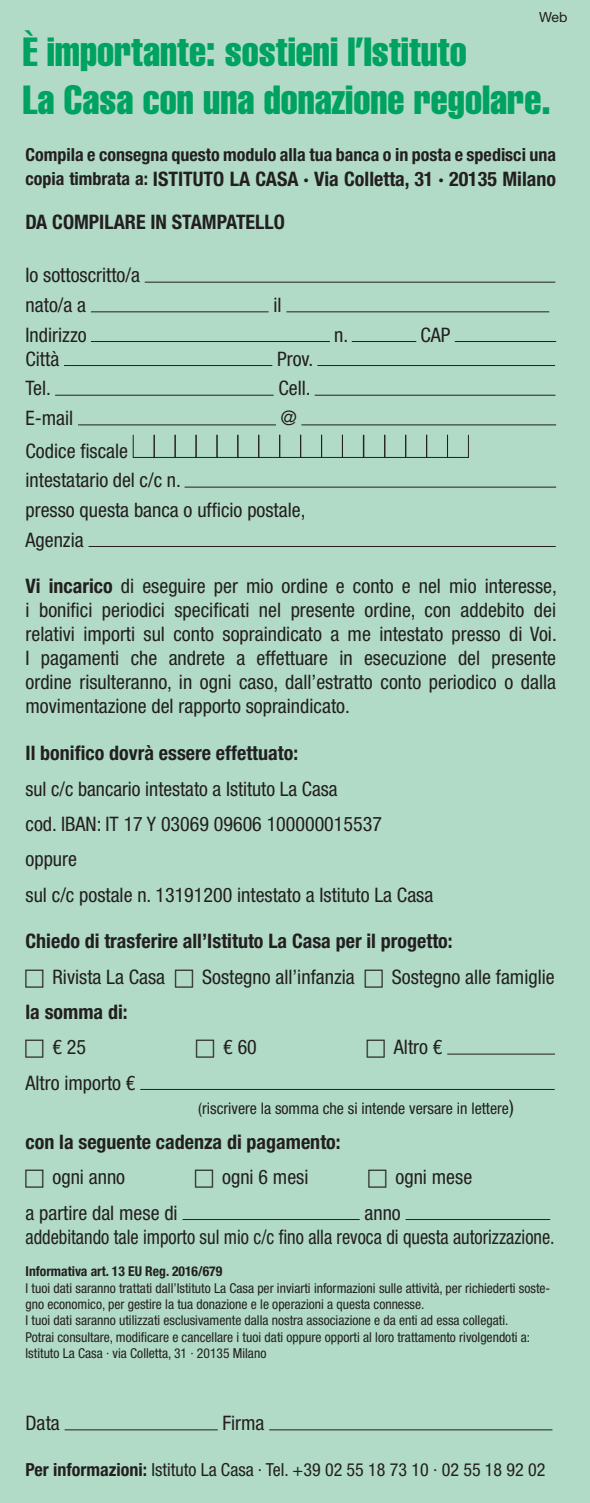
<style>
.page{position:relative;width:590px;height:1503px;background:#fff}
.page>*{position:absolute;margin:0;border:0;box-sizing:border-box;transform-origin:0 0}
.t1{font:extra-condensed 40px/48px "Helvetica LT";color:#00a261}
.t2{font:condensed 20px/24px "Helvetica Neue LT Std";color:#231f20}
.t3{font:700 condensed 20px/43.2px "Helvetica Neue LT Std";color:#231f20}
.t4{font:700 condensed 18px "Helvetica Neue LT Std";color:#231f20}
.t5{font:condensed 18px "Helvetica Neue LT Std";color:#231f20}
.t6{font:condensed 16px "Helvetica Neue LT Std";color:#231f20}
.t7{font:14px "Helvetica Neue LT Std";color:#231f20}
.t8{font:condensed 13.6px/16.4px "Helvetica Neue LT Std";color:#231f20}
.t9{font:700 condensed 13.6px "Helvetica Neue LT Std";color:#231f20}
.s1{font-size:18px}
.s2{font-weight:700}
.s3{font-size:20px}
</style>
<div class="page">
<div style="left:0;top:0;width:590px;height:1502px;background:#b1dbc7"></div>
<hr style="left:145px;top:282px;width:410px;height:1px;background:#231f20">
<hr style="left:91px;top:311px;width:177px;height:1px;background:#231f20">
<hr style="left:286px;top:311px;width:263px;height:1px;background:#231f20">
<hr style="left:91px;top:341px;width:239px;height:1px;background:#231f20">
<hr style="left:352px;top:341px;width:64px;height:1px;background:#231f20">
<hr style="left:454px;top:341px;width:102px;height:1px;background:#231f20">
<hr style="left:64px;top:365px;width:208px;height:1px;background:#231f20">
<hr style="left:317px;top:365px;width:238px;height:1px;background:#231f20">
<hr style="left:55px;top:395px;width:218px;height:1px;background:#231f20">
<hr style="left:315px;top:395px;width:240px;height:1px;background:#231f20">
<hr style="left:78px;top:424px;width:198px;height:1px;background:#231f20">
<hr style="left:301px;top:424px;width:255px;height:1px;background:#231f20">
<div style="left:196px;top:434px;width:21px;height:23px;border:1px solid #231f20"></div>
<div style="left:217px;top:434px;width:21px;height:23px;border:1px solid #231f20"></div>
<div style="left:237px;top:434px;width:22px;height:23px;border:1px solid #231f20"></div>
<div style="left:258px;top:434px;width:22px;height:23px;border:1px solid #231f20"></div>
<div style="left:363px;top:434px;width:22px;height:23px;border:1px solid #231f20"></div>
<div style="left:300px;top:434px;width:22px;height:23px;border:1px solid #231f20"></div>
<div style="left:405px;top:434px;width:22px;height:23px;border:1px solid #231f20"></div>
<div style="left:321px;top:434px;width:22px;height:23px;border:1px solid #231f20"></div>
<hr style="left:184px;top:487px;width:372px;height:1px;background:#231f20">
<hr style="left:88px;top:546px;width:467px;height:1px;background:#231f20">
<hr style="left:447px;top:1053px;width:108px;height:1px;background:#231f20">
<hr style="left:140px;top:1089px;width:414px;height:1px;background:#231f20">
<hr style="left:182px;top:1219px;width:177px;height:1px;background:#231f20">
<hr style="left:405px;top:1219px;width:145px;height:1px;background:#231f20">
<hr style="left:65px;top:1429px;width:153px;height:1px;background:#231f20">
<hr style="left:269px;top:1429px;width:283px;height:1px;background:#231f20">
<p class="t7" style="left:539px;top:9px;width:29px">Web</p>
<h1 class="t1" style="left:23px;top:27px;width:529px">È importante: sostieni l’Istituto<br>La Casa con una donazione regolare.</h1>
<p class="t4" style="left:26px;top:144px;width:532px">Compila e consegna questo modulo alla tua banca o in posta e spedisci una</p>
<p class="t3" style="left:26px;top:156px;width:532px"><span class="s1">copia timbrata a:</span> ISTITUTO LA CASA · Via Colletta, 31 · 20135 Milano<br>DA COMPILARE IN STAMPATELLO</p>
<p class="t2" style="left:26px;top:260px;width:116px;line-height:29.6px">Io sottoscritto/a nato/a a</p>
<p class="t2" style="left:273px;top:293px;width:10px">il</p>
<p class="t2" style="left:26px;top:322px;width:63px">Indirizzo</p>
<p class="t2" style="left:334px;top:322px;width:16px">n.</p>
<p class="t2" style="left:420px;top:322px;width:31px">CAP</p>
<p class="t2" style="left:26px;top:346px;width:35px">Città</p>
<p class="t2" style="left:277px;top:346px;width:38px">Prov.</p>
<p class="t2" style="left:26px;top:376px;width:27px">Tel.</p>
<p class="t2" style="left:278px;top:376px;width:34px">Cell.</p>
<p class="t2" style="left:26px;top:406px;width:49px">E-mail</p>
<p class="t2" style="left:280px;top:406px;width:17px">@</p>
<p class="t2" style="left:26px;top:435px;width:281px;line-height:29.6px">Codice fiscale<br>intestatario del c/c n.<br>presso questa banca o ufficio postale,<br>Agenzia</p>
<p class="t2" style="left:26px;top:574px;width:533px;text-align:justify"><span class="s2">Vi incarico</span> di eseguire per mio ordine e conto e nel mio interesse, i bonifici periodici specificati nel presente ordine, con addebito dei relativi importi sul conto sopraindicato a me intestato presso di Voi.<br>I pagamenti che andrete a effettuare in esecuzione del presente ordine risulteranno, in ogni caso, dall’estratto conto periodico o dalla movimentazione del rapporto sopraindicato.</p>
<p class="t3" style="left:26px;top:731px;width:274px">Il bonifico dovrà essere effettuato:</p>
<p class="t2" style="left:26px;top:770px;width:409px;line-height:35.4px">sul c/c bancario intestato a Istituto La Casa<br>cod. IBAN: IT 17 Y 03069 09606 100000015537 oppure<br>sul c/c postale n. 13191200 intestato a Istituto La Casa</p>
<p class="t3" style="left:26px;top:919px;width:428px">Chiedo di trasferire all’Istituto La Casa per il progetto:</p>
<p class="t2" style="left:53px;top:964px;width:114px">Rivista La Casa</p>
<p class="t2" style="left:202px;top:964px;width:154px">Sostegno all’infanzia</p>
<p class="t2" style="left:392px;top:964px;width:164px">Sostegno alle famiglie</p>
<p class="t3" style="left:26px;top:990px;width:104px">la somma di:</p>
<p class="t2" style="left:53px;top:1035px;width:35px">€ 25</p>
<p class="t2" style="left:223px;top:1035px;width:35px">€ 60</p>
<p class="t2" style="left:394px;top:1035px;width:50px">Altro €</p>
<p class="t2" style="left:26px;top:1070px;width:111px">Altro importo €</p>
<p class="t6" style="left:198px;top:1098px;width:317px">(riscrivere la somma che si intende versare in lettere<span class="s3">)</span></p>
<p class="t3" style="left:26px;top:1120px;width:316px">con la seguente cadenza di pagamento:</p>
<p class="t2" style="left:53px;top:1165px;width:74px">ogni anno</p>
<p class="t2" style="left:222px;top:1165px;width:88px">ogni 6 mesi</p>
<p class="t2" style="left:395px;top:1165px;width:78px">ogni mese</p>
<p class="t2" style="left:26px;top:1200px;width:154px">a partire dal mese di</p>
<p class="t2" style="left:26px;top:1200px;width:530px;text-indent:339px">anno<br>addebitando tale importo sul mio c/c fino alla revoca di questa autorizzazione.</p>
<p class="t9" style="left:26px;top:1263px;width:198px">Informativa art. 13 EU Reg. 2016/679</p>
<p class="t8" style="left:26px;top:1279px;width:526px">I tuoi dati saranno trattati dall’Istituto La Casa per inviarti informazioni sulle attività, per richiederti soste&shy;gno economico, per gestire la tua donazione e le operazioni a questa connesse.<br>I tuoi dati saranno utilizzati esclusivamente dalla nostra associazione e da enti ad essa collegati.<br>Potrai consultare, modificare e cancellare i tuoi dati oppure opporti al loro trattamento rivolgendoti a:<br>Istituto La Casa · via Colletta, 31 · 20135 Milano</p>
<p class="t2" style="left:26px;top:1410px;width:36px">Data</p>
<p class="t2" style="left:222px;top:1410px;width:43px">Firma</p>
<p class="t5" style="left:26px;top:1458px;width:521px"><span class="s2">Per informazioni:</span> Istituto La Casa · Tel. +39 02 55 18 73 10 · 02 55 18 92 02</p>
</div>
